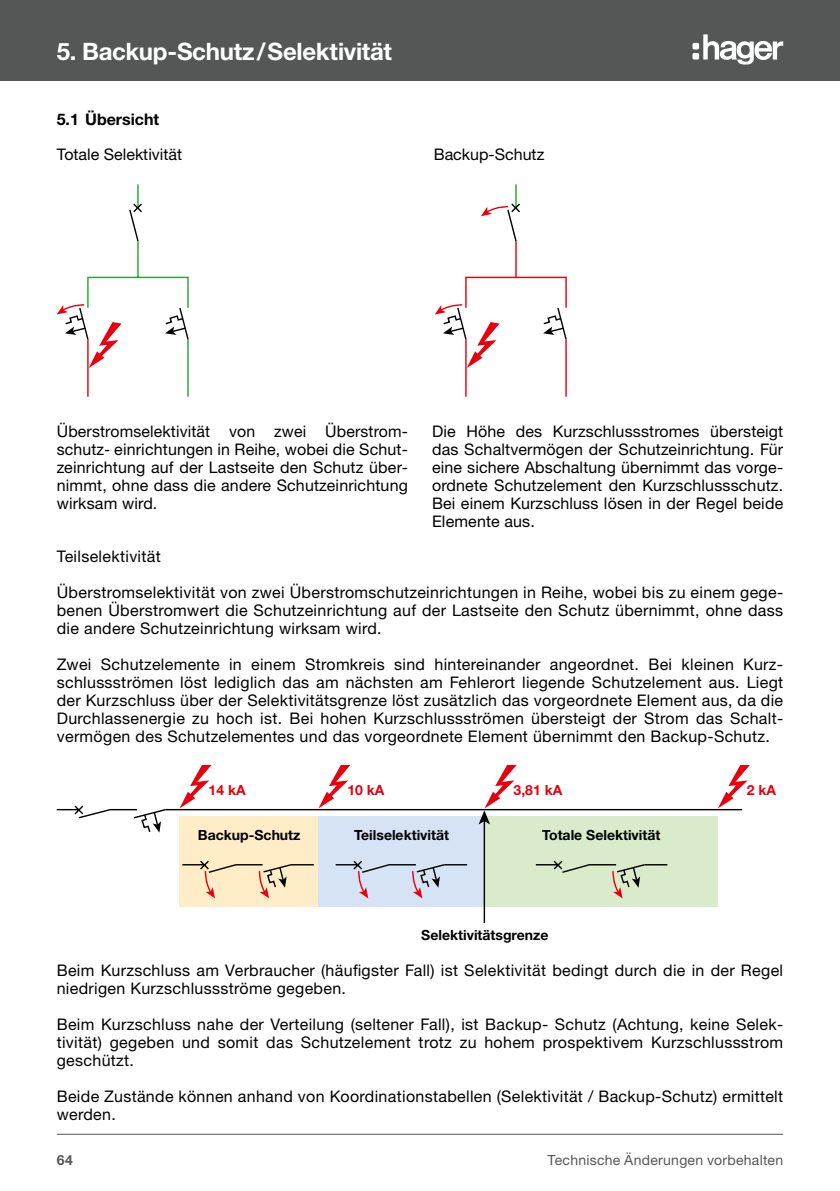
<style>
.page{position:relative;width:840px;height:1191px;background:#fff}
.page>*{position:absolute;margin:0;border:0;box-sizing:border-box;transform-origin:0 0}
.t1{font:700 24px "Helvetica Neue LTW1 G";letter-spacing:-.015em;color:#fff}
.t2{font:16px/18px "Helvetica Neue LTW1 G";letter-spacing:.02em;color:#000;text-align:justify}
.t3{font:16px "Helvetica Neue LTW1 G";color:#000}
.t4{font:700 16px "Helvetica Neue LTW1 G";color:#000}
.t5{font:700 14px "Helvetica Neue LT";color:#000}
.t6{font:14px "Helvetica Neue LTW1 G";letter-spacing:.02em;color:#555756}
.t7{font:700 14px "Helvetica Neue LT";color:#e7000e}
.t8{font:700 14px "Helvetica Neue LTW1 G";color:#555756}
</style>
<div class="page">
<hr style="left:57px;top:1134px;width:725px;height:1px;background:#555756">
<div style="left:0;top:0;width:839px;height:81px;background:#555756"></div>
<svg style="left:692px;top:34px;width:90px;height:31px"></svg>
<svg style="left:543px;top:308px;width:23px;height:31px"></svg>
<hr style="left:465px;top:339px;width:1px;height:58px;background:#e7000e">
<hr style="left:565px;top:339px;width:1px;height:58px;background:#e7000e">
<hr style="left:515px;top:241px;width:1px;height:36px;background:#e7000e">
<div style="left:465px;top:277px;width:101px;height:31px;border:1px solid #e7000e"></div>
<svg style="left:481px;top:184px;width:39px;height:59px"></svg>
<div style="left:179px;top:816px;width:139px;height:90px;background:#ffedc7"></div>
<div style="left:318px;top:816px;width:166px;height:90px;background:#d6e3f4"></div>
<div style="left:484px;top:816px;width:233px;height:90px;background:#d9ebca"></div>
<hr style="left:483px;top:820px;width:2px;height:103px;background:#000">
<svg style="left:57px;top:805px;width:661px;height:69px"></svg>
<svg style="left:204px;top:869px;width:11px;height:29px"></svg>
<svg style="left:534px;top:859px;width:134px;height:39px"></svg>
<svg style="left:334px;top:859px;width:134px;height:39px"></svg>
<svg style="left:258px;top:863px;width:34px;height:35px"></svg>
<svg style="left:132px;top:808px;width:35px;height:25px"></svg>
<svg style="left:57px;top:184px;width:132px;height:213px"></svg>
<svg style="left:435px;top:303px;width:64px;height:69px"></svg>
<svg style="left:179px;top:805px;width:33px;height:7px"></svg>
<svg style="left:318px;top:805px;width:33px;height:7px"></svg>
<svg style="left:478px;top:805px;width:39px;height:19px"></svg>
<svg style="left:717px;top:805px;width:26px;height:7px"></svg>
<h1 class="t1" style="left:57px;top:36px;width:336px">5. Backup-Schutz/Selektivität</h1>
<p class="t4" style="left:57px;top:109px;width:104px">5.1 Übersicht</p>
<p class="t3" style="left:57px;top:144px;width:127px">Totale Selektivität</p>
<p class="t3" style="left:433px;top:144px;width:112px">Backup-Schutz</p>
<p class="t2" style="left:57px;top:422px;width:352px">Überstromselektivität von zwei Überstrom&shy;schutz- einrichtungen in Reihe, wobei die Schut&shy;zeinrichtung auf der Lastseite den Schutz über&shy;nimmt, ohne dass die andere Schutzeinrichtung wirksam wird.</p>
<p class="t2" style="left:432px;top:422px;width:352px">Die Höhe des Kurzschlussstromes übersteigt das Schaltvermögen der Schutzeinrichtung. Für eine sichere Abschaltung übernimmt das vorge&shy;ordnete Schutzelement den Kurzschlussschutz.<br>Bei einem Kurzschluss lösen in der Regel beide Elemente aus.</p>
<p class="t2" style="left:57px;top:547px;width:105px">Teilselektivität</p>
<p class="t2" style="left:57px;top:583px;width:727px">Überstromselektivität von zwei Überstromschutzeinrichtungen in Reihe, wobei bis zu einem gege&shy;benen Überstromwert die Schutzeinrichtung auf der Lastseite den Schutz übernimmt, ohne dass die andere Schutzeinrichtung wirksam wird.</p>
<p class="t2" style="left:57px;top:655px;width:727px">Zwei Schutzelemente in einem Stromkreis sind hintereinander angeordnet. Bei kleinen Kurz&shy;schlussströmen löst lediglich das am nächsten am Fehlerort liegende Schutzelement aus. Liegt der Kurzschluss über der Selektivitätsgrenze löst zusätzlich das vorgeordnete Element aus, da die Durchlassenergie zu hoch ist. Bei hohen Kurzschlussströmen übersteigt der Strom das Schalt&shy;vermögen des Schutzelementes und das vorgeordnete Element übernimmt den Backup-Schutz.</p>
<p class="t7" style="left:208px;top:781px;width:39px">14 kA</p>
<p class="t7" style="left:347px;top:781px;width:39px">10 kA</p>
<p class="t7" style="left:513px;top:781px;width:50px">3,81 kA</p>
<p class="t7" style="left:746px;top:781px;width:31px">2 kA</p>
<p class="t5" style="left:198px;top:826px;width:104px">Backup-Schutz</p>
<p class="t5" style="left:354px;top:826px;width:96px">Teilselektivität</p>
<p class="t5" style="left:542px;top:826px;width:120px">Totale Selektivität</p>
<p class="t5" style="left:421px;top:926px;width:129px">Selektivitätsgrenze</p>
<p class="t2" style="left:57px;top:960px;width:727px">Beim Kurzschluss am Verbraucher (häufigster Fall) ist Selektivität bedingt durch die in der Regel niedrigen Kurzschlussströme gegeben.</p>
<p class="t2" style="left:57px;top:1014px;width:727px">Beim Kurzschluss nahe der Verteilung (seltener Fall), ist Backup- Schutz (Achtung, keine Selek&shy;tivität) gegeben und somit das Schutzelement trotz zu hohem prospektivem Kurzschlussstrom geschützt.</p>
<p class="t2" style="left:57px;top:1086px;width:727px">Beide Zustände können anhand von Koordinationstabellen (Selektivität / Backup-Schutz) ermittelt werden.</p>
<p class="t8" style="left:57px;top:1151px;width:18px">64</p>
<p class="t6" style="left:547px;top:1151px;width:237px">Technische Änderungen vorbehalten</p>
</div>
